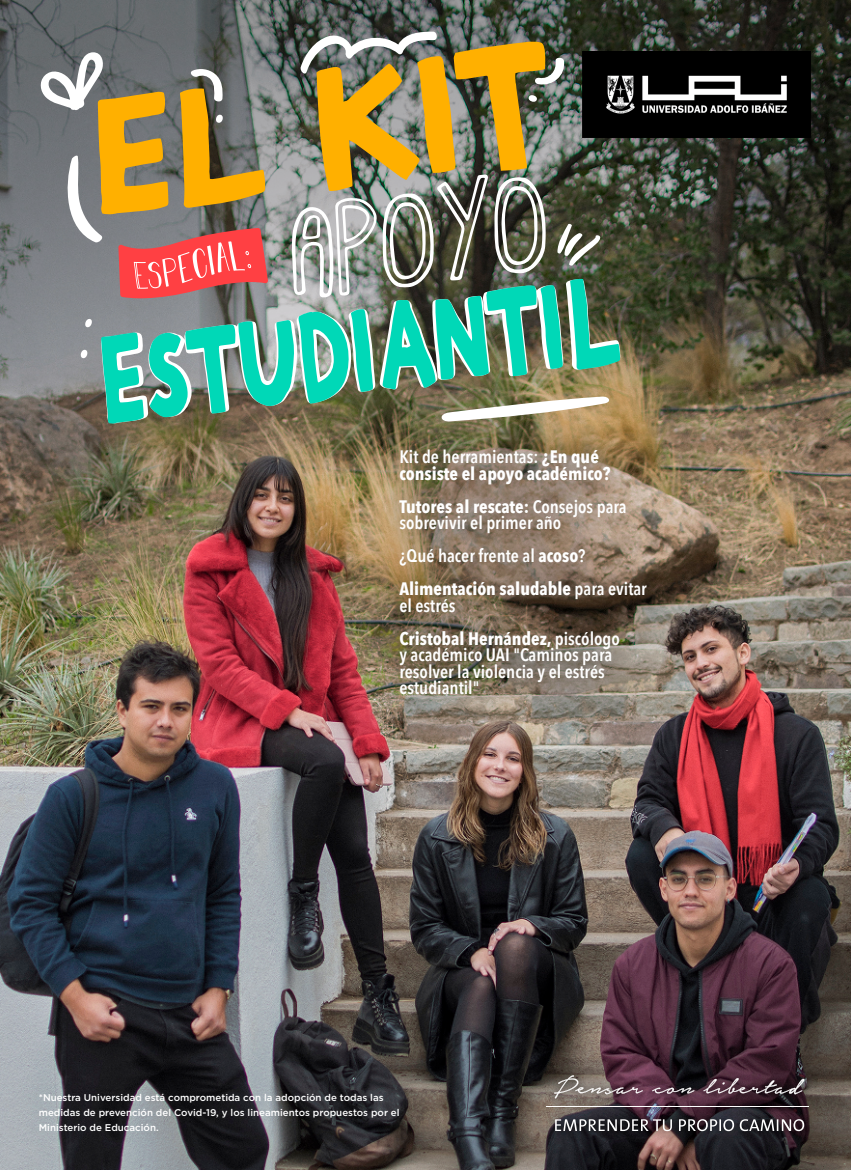
<style>
.page{position:relative;width:851px;height:1170px;background:#fff}
.page>*{position:absolute;margin:0;border:0;box-sizing:border-box;transform-origin:0 0}
.t1{font:600 18px/16.5px "Avenir Next Condensed";color:#fff}
.t2{font:700 18px/16.5px "Avenir Next Condensed";color:#fff}
.t3{font:500 9.75px/15px "Gotham";color:#fff}
.s1{font-weight:600}
.s2{font-weight:700}
</style>
<div class="page">
<img style="left:0;top:0;width:850px;height:1169px">
<img style="left:623px;top:52px;width:187px;height:85px">
<svg style="left:538px;top:1066px;width:277px;height:73px"></svg>
<svg style="left:555px;top:1118px;width:249px;height:12px"></svg>
<svg style="left:652px;top:1087px;width:42px;height:6px"></svg>
<svg style="left:554px;top:1075px;width:89px;height:23px"></svg>
<svg style="left:703px;top:1077px;width:101px;height:17px"></svg>
<hr style="left:545px;top:1106px;width:263px;height:1px;background:#fff">
<img style="left:623px;top:416px;width:55px;height:314px">
<img style="left:98px;top:0;width:525px;height:813px">
<img style="left:38px;top:32px;width:582px;height:391px">
<p class="t2" style="left:399px;top:448px;width:213px"><span class="s1">Kit de herramientas:</span> ¿En qué consiste el apoyo académico?</p>
<p class="t1" style="left:399px;top:497px;width:229px"><span class="s2">Tutores al rescate:</span> Consejos para sobrevivir el primer año</p>
<p class="t1" style="left:399px;top:538px;width:249px;line-height:33px">¿Qué hacer frente al <span class="s2">acoso</span>?<br><span class="s2">Alimentación saludable</span> para evitar</p>
<p class="t2" style="left:399px;top:588px;width:222px;line-height:33px"><span class="s1">el estrés<br></span>Cristobal Hernández, <span class="s1">piscólogo</span></p>
<p class="t1" style="left:399px;top:646px;width:214px">y académico UAI "Caminos para resolver la violencia y el estrés estudiantil"</p>
<p class="t3" style="left:39px;top:1089px;width:362px">*Nuestra Universidad está comprometida con la adopción de todas las medidas de prevención del Covid-19, y los lineamientos propuestos por el<br>Ministerio de Educación.</p>
</div>
